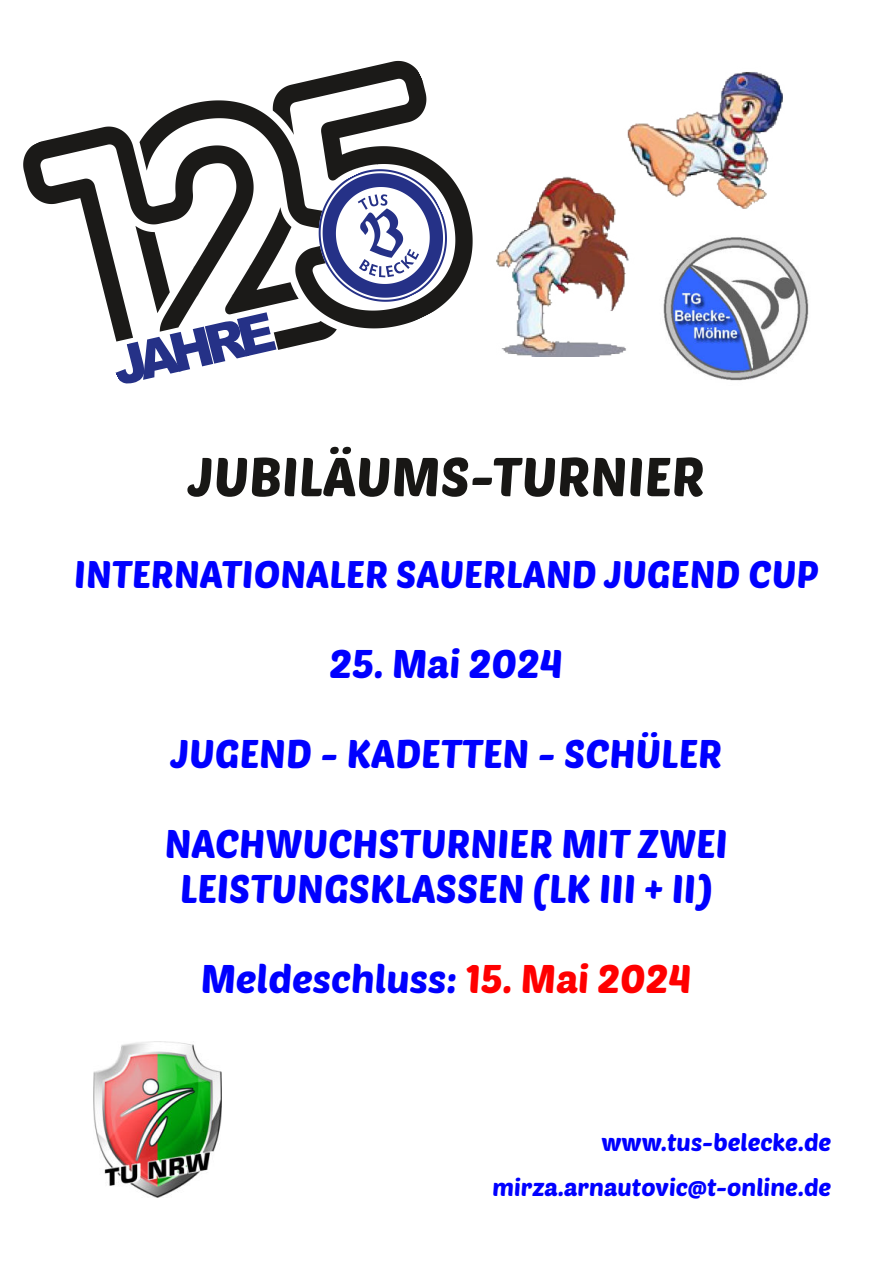
<style>
.page{position:relative;width:893px;height:1263px;background:#fff}
.page>*{position:absolute;margin:0;border:0;box-sizing:border-box;transform-origin:0 0}
.t1{font:54px "Poetsen One";color:#181715}
.t2{font:39px/45px "Poetsen One";color:#00f;text-align:center}
.t3{font:37.5px "Poetsen One";color:#00f}
.t4{font:24px/45px "Poetsen One";color:#00f;text-align:right}
.s1{color:#f00}
</style>
<div class="page">
<img style="left:683px;top:263px;width:126px;height:118px">
<svg style="left:23px;top:61px;width:450px;height:289px"></svg>
<svg style="left:115px;top:312px;width:161px;height:72px"></svg>
<svg style="left:319px;top:169px;width:128px;height:133px"></svg>
<img style="left:496px;top:72px;width:295px;height:285px">
<img style="left:94px;top:1042px;width:127px;height:155px">
<h1 class="t1" style="left:188px;top:442px;width:519px">JUBILÄUMS-TURNIER</h1>
<p class="t3" style="left:74px;top:551px;width:746px">INTERNATIONALER SAUERLAND JUGEND CUP</p>
<p class="t2" style="left:329px;top:640px;width:235px">25. Mai 2024</p>
<p class="t2" style="left:170px;top:730px;width:553px">JUGEND - KADETTEN - SCHÜLER</p>
<p class="t2" style="left:165px;top:820px;width:565px">NACHWUCHSTURNIER MIT ZWEI<br>LEISTUNGSKLASSEN (LK III + II)</p>
<p class="t2" style="left:201px;top:955px;width:493px">Meldeschluss: <span class="s1">15. Mai 2024</span></p>
<p class="t4" style="left:493px;top:1119px;width:340px">www.tus-belecke.de mirza.arnautovic@t-online.de</p>
</div>
